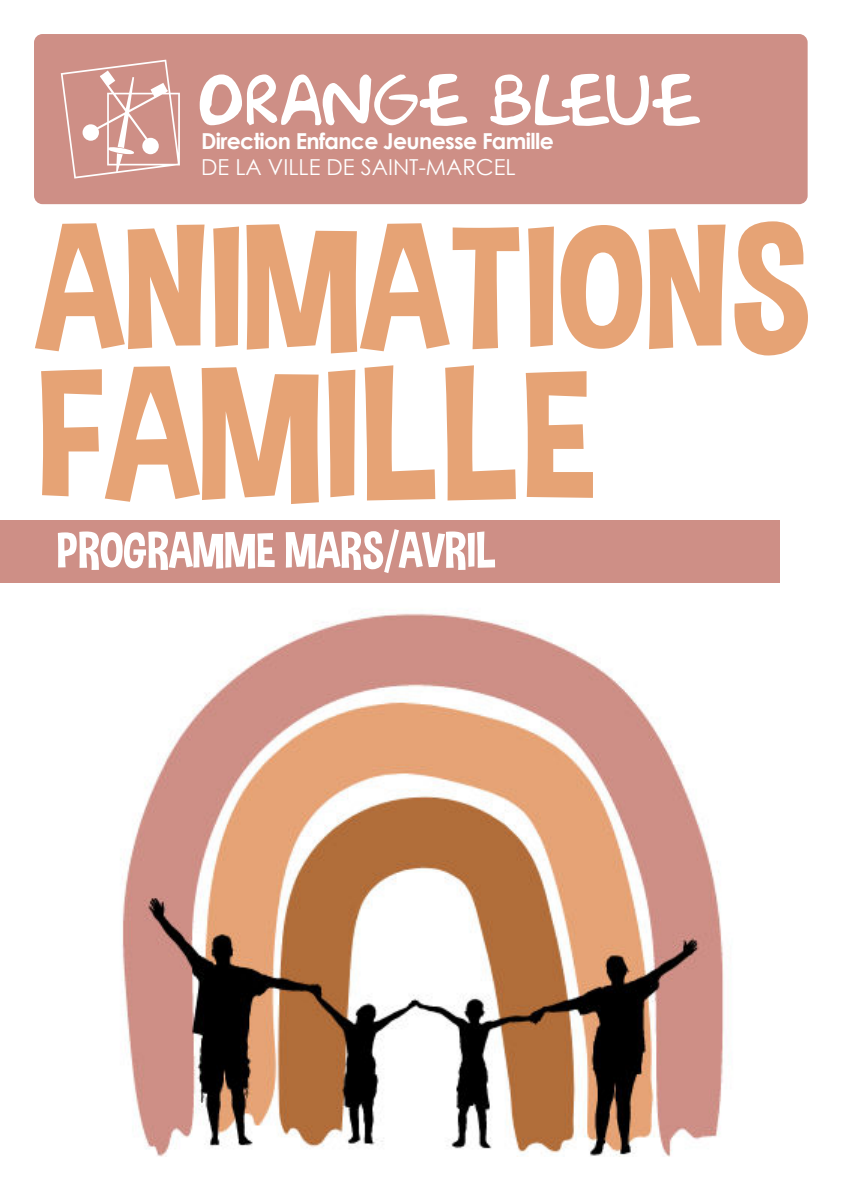
<style>
.page{position:relative;width:842px;height:1191px;background:#fff}
.page>*{position:absolute;margin:0;border:0;box-sizing:border-box;transform-origin:0 0}
.t1{font:50px "Dimbo";color:#fff}
.t2{font:700 22px "Century Gothic";letter-spacing:-.03em;color:#fff}
.t3{font:22px "Century Gothic";color:#fff}
</style>
<div class="page">
<img style="left:120px;top:613px;width:604px;height:544px">
<svg style="left:41px;top:365px;width:552px;height:139px;fill:#e6a375"></svg>
<svg style="left:35px;top:221px;width:773px;height:134px;fill:#e6a375"></svg>
<div style="left:34px;top:34px;width:774px;height:170px;background:#ce8f86;border-radius:9px"></div>
<svg style="left:200px;top:74px;width:500px;height:52px"></svg>
<svg style="left:61px;top:60px;width:119px;height:119px"></svg>
<div style="left:0;top:520px;width:780px;height:63px;background:#ce8f86"></div>
<p class="t2" style="left:201px;top:131px;width:354px">Direction Enfance Jeunesse Famille</p>
<p class="t3" style="left:201px;top:158px;width:316px">DE LA VILLE DE SAINT-MARCEL</p>
<h1 class="t1" style="left:57px;top:522px;width:441px">PROGRAMME MARS/AVRIL</h1>
</div>
